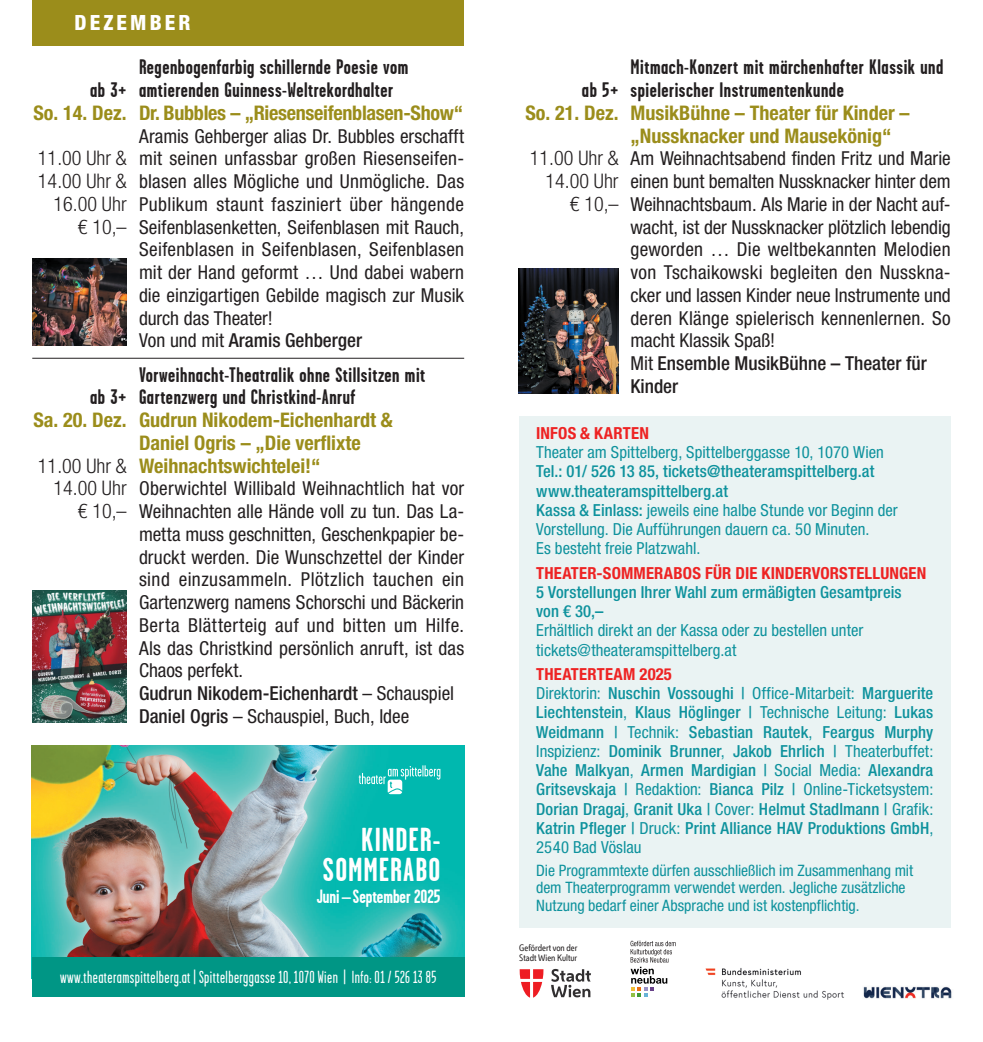
<style>
.page{position:relative;width:983px;height:1042px;background:#fff}
.page>*{position:absolute;margin:0;border:0;box-sizing:border-box;transform-origin:0 0}
.t1{font:700 33.25px "Garage Gothic";letter-spacing:.03em;color:#fff}
.Titel_kinder{font:700 21px/22.8px "Garage Gothic";letter-spacing:.025em;color:#231f20}
.künstlerInnen_immer_gleich{font:700 21px/22.8px "Garage Gothic";letter-spacing:.025em;color:#231f20}
.copy{font:800 condensed 21px "Helvetica Neue LT Pro";letter-spacing:.15em;color:#fff}
.Headline_Dezember{font:700 condensed 20.12px/22.8px "Helvetica Neue LT Std";color:#9b8d1b}
.uhrzeit{font:300 condensed 20.12px/22.8px "Helvetica Neue LT Pro";color:#231f20;text-align:right}
.datum_nov{font:700 condensed 20.12px "Helvetica Neue LT Std";color:#9b8d1b}
.copy_kinder{font:condensed 19.25px/22.8px "Helvetica Neue LT Pro";letter-spacing:.005em;color:#231f20;text-align:justify}
.künstlerInnen_immer_gleich-2{font:500 condensed 19.25px/22.8px "Helvetica Neue LT Std";color:#231f20}
.t2{font:700 19.25px "Garage Gothic";letter-spacing:-.005em;color:#fff}
.t3{font:17.5px "Garage Gothic";letter-spacing:.025em;color:#fff}
.copy-2{font:500 condensed 16.62px/19.2px "Helvetica Neue LT Std";letter-spacing:.01em;color:#0e929d;text-align:justify}
.copy-3{font:condensed 16.62px/19.2px "Helvetica Neue LT Pro";color:#0e929d}
.Headline_September{font:700 condensed 16.62px "Helvetica Neue LT Std";letter-spacing:.01em;color:#ee2323}
.d_Gruppe_Juli{font:condensed 15.75px/17.5px "Helvetica Neue LT Pro";color:#0e929d}
.copy-4{font:8.75px/10.5px "Wiener Melange Cd";color:#231f20}
.s1{font-size:35px}
.s2{font-family:"Helvetica Neue LT Pro";font-weight:400}
.s3{font-family:"Helvetica Neue LT Std";font-weight:500}
</style>
<div class="page">
<div style="left:518px;top:416px;width:432px;height:511px;background:#eaf3f3"></div>
<svg style="left:519px;top:969px;width:24px;height:28px"></svg>
<svg style="left:551px;top:969px;width:40px;height:28px"></svg>
<hr style="left:32px;top:358px;width:432px;height:1px;background:#231f20">
<img style="left:705px;top:968px;width:139px;height:32px">
<img style="left:863px;top:986px;width:89px;height:13px">
<img style="left:32px;top:590px;width:94px;height:132px">
<img style="left:518px;top:268px;width:100px;height:125px">
<img style="left:32px;top:258px;width:94px;height:87px">
<div style="left:32px;top:0;width:432px;height:46px;background:#9b8d1b"></div>
<img style="left:32px;top:745px;width:432px;height:212px">
<div style="left:32px;top:957px;width:432px;height:40px;background:#009685"></div>
<svg style="left:358px;top:765px;width:82px;height:29px;background:#35c6bf"></svg>
<svg style="left:630px;top:940px;width:45px;height:57px"></svg>
<p class="copy" style="left:74px;top:9px;width:118px">DEZEMBER</p>
<p class="Titel_kinder" style="left:90px;top:79px;width:38px">ab 3<span class="s1">+</span></p>
<p class="datum_nov" style="left:33px;top:100px;width:95px">So. 14. Dez.</p>
<p class="uhrzeit" style="left:38px;top:147px;width:90px;text-align:left">11.00 Uhr &amp;<br>14.00 Uhr &amp;</p>
<p class="uhrzeit" style="left:54px;top:192px;width:74px">16.00 Uhr € 10,–</p>
<p class="Titel_kinder" style="left:90px;top:386px;width:38px">ab 3<span class="s1">+</span></p>
<p class="datum_nov" style="left:33px;top:408px;width:95px">Sa. 20. Dez.</p>
<p class="uhrzeit" style="left:38px;top:454px;width:90px">11.00 Uhr &amp;<br>14.00 Uhr<br>€ 10,–</p>
<p class="künstlerInnen_immer_gleich" style="left:139px;top:56px;width:271px">Regenbogenfarbig schillernde Poesie vom amtierenden Guinness-Weltrekordhalter</p>
<p class="Headline_Dezember" style="left:139px;top:101px;width:325px">Dr. Bubbles – „Riesenseifenblasen-Show“</p>
<p class="copy_kinder" style="left:139px;top:124px;width:326px">Aramis Gehberger alias Dr. Bubbles erschafft mit seinen unfassbar großen Riesenseifen&shy;blasen alles Mögliche und Unmögliche. Das Publikum staunt fasziniert über hängende Seifenblasenketten, Seifenblasen mit Rauch, Seifenblasen in Seifenblasen, Seifenblasen mit der Hand geformt … Und dabei wabern die einzigartigen Gebilde magisch zur Musik durch das Theater!</p>
<p class="künstlerInnen_immer_gleich-2" style="left:139px;top:329px;width:225px"><span class="s2">Von und mit</span> Aramis Gehberger</p>
<p class="Titel_kinder" style="left:139px;top:363px;width:288px">Vorweihnacht-Theatralik ohne Stillsitzen mit<br>Gartenzwerg und Christkind-Anruf</p>
<p class="Headline_Dezember" style="left:139px;top:408px;width:255px">Gudrun Nikodem-Eichenhardt &amp;<br>Daniel Ogris – „Die verflixte<br>Weihnachtswichtelei!“</p>
<p class="copy_kinder" style="left:139px;top:477px;width:326px">Oberwichtel Willibald Weihnachtlich hat vor Weihnachten alle Hände voll zu tun. Das La&shy;metta muss geschnitten, Geschenkpapier be&shy;druckt werden. Die Wunschzettel der Kinder sind einzusammeln. Plötzlich tauchen ein Gartenzwerg namens Schorschi und Bäckerin Berta Blätterteig auf und bitten um Hilfe.<br>Als das Christkind persönlich anruft, ist das Chaos perfekt.</p>
<p class="künstlerInnen_immer_gleich-2" style="left:139px;top:681px;width:316px">Gudrun Nikodem-Eichenhardt <span class="s2">– Schauspiel<br></span>Daniel Ogris <span class="s2">– Schauspiel, Buch, Idee</span></p>
<p class="t1" style="left:361px;top:822px;width:81px">KINDER-</p>
<p class="t1" style="left:323px;top:851px;width:119px">SOMMERABO</p>
<p class="t2" style="left:316px;top:886px;width:125px">Juni–September 2025</p>
<p class="t3" style="left:60px;top:967px;width:377px">www.theateramspittelberg.at | Spittelberggasse 10, 1070 Wien | Info: 01 / 526 13 85</p>
<p class="Titel_kinder" style="left:582px;top:79px;width:38px">ab 5<span class="s1">+</span></p>
<p class="datum_nov" style="left:525px;top:100px;width:95px">So. 21. Dez.</p>
<p class="uhrzeit" style="left:530px;top:147px;width:90px">11.00 Uhr &amp;<br>14.00 Uhr<br>€ 10,–</p>
<p class="Titel_kinder" style="left:630px;top:56px;width:314px">Mitmach-Konzert mit märchenhafter Klassik und spielerischer Instrumentenkunde</p>
<p class="Headline_Dezember" style="left:630px;top:101px;width:280px">MusikBühne – Theater für Kinder – „Nussknacker und Mausekönig“</p>
<p class="copy_kinder" style="left:630px;top:147px;width:322px">Am Weihnachtsabend finden Fritz und Marie einen bunt bemalten Nussknacker hinter dem Weihnachtsbaum. Als Marie in der Nacht auf&shy;wacht, ist der Nussknacker plötzlich lebendig geworden … Die weltbekannten Melodien von Tschaikowski begleiten den Nusskna&shy;cker und lassen Kinder neue Instrumente und deren Klänge spielerisch kennenlernen. So macht Klassik Spaß!</p>
<p class="künstlerInnen_immer_gleich-2" style="left:630px;top:352px;width:298px"><span class="s2">Mit</span> Ensemble MusikBühne – Theater für<br>Kinder</p>
<p class="Headline_September" style="left:536px;top:423px;width:114px">INFOS &amp; KARTEN</p>
<p class="copy-3" style="left:536px;top:442px;width:363px">Theater am Spittelberg, Spittelberggasse 10, 1070 Wien <span class="s3">Tel.: 01/ 526 13 85, tickets@theateramspittelberg.at www.theateramspittelberg.at<br>Kassa &amp; Einlass:</span> jeweils eine halbe Stunde vor Beginn der Vorstellung. Die Aufführungen dauern ca. 50 Minuten.<br>Es besteht freie Platzwahl.</p>
<p class="Headline_September" style="left:536px;top:563px;width:391px">THEATER-SOMMERABOS FÜR DIE KINDERVORSTELLUNGEN</p>
<p class="copy-3" style="left:536px;top:582px;width:367px"><span class="s3">5 Vorstellungen Ihrer Wahl zum ermäßigten Gesamtpreis von € 30,–<br></span>Erhältlich direkt an der Kassa oder zu bestellen unter tickets@theateramspittelberg.at</p>
<p class="Headline_September" style="left:536px;top:664px;width:137px">THEATERTEAM 2025</p>
<p class="copy-2" style="left:536px;top:683px;width:398px"><span class="s2">Direktorin:</span> Nuschin Vossoughi | <span class="s2">Office-Mitarbeit:</span> Marguerite Liechtenstein<span class="s2">,</span> Klaus Höglinger | <span class="s2">Technische Leitung:</span> Lukas Weidmann | <span class="s2">Technik:</span> Sebastian Rautek<span class="s2">,</span> Feargus Murphy <span class="s2">Inspizienz:</span> Dominik Brunner<span class="s2">,</span> Jakob Ehrlich | <span class="s2">Theaterbuffet:<br></span>Vahe Malkyan<span class="s2">,</span> Armen Mardigian | <span class="s2">Social Media:</span> Alexandra Gritsevskaja | <span class="s2">Redaktion:</span> Bianca Pilz | <span class="s2">Online-Ticketsystem:<br></span>Dorian Dragaj<span class="s2">,</span> Granit Uka | <span class="s2">Cover:</span> Helmut Stadlmann | <span class="s2">Grafik:<br></span>Katrin Pfleger | <span class="s2">Druck:</span> Print Alliance HAV Produktions GmbH<span class="s2">, 2540 Bad Vöslau</span></p>
<p class="d_Gruppe_Juli" style="left:536px;top:861px;width:378px">Die Programmtexte dürfen ausschließlich im Zusammenhang mit dem Theaterprogramm verwendet werden. Jegliche zusätzliche<br>Nutzung bedarf einer Absprache und ist kostenpflichtig.</p>
<p class="copy-4" style="left:519px;top:942px;width:60px">Gefördert von der<br>Stadt Wien Kultur</p>
</div>
